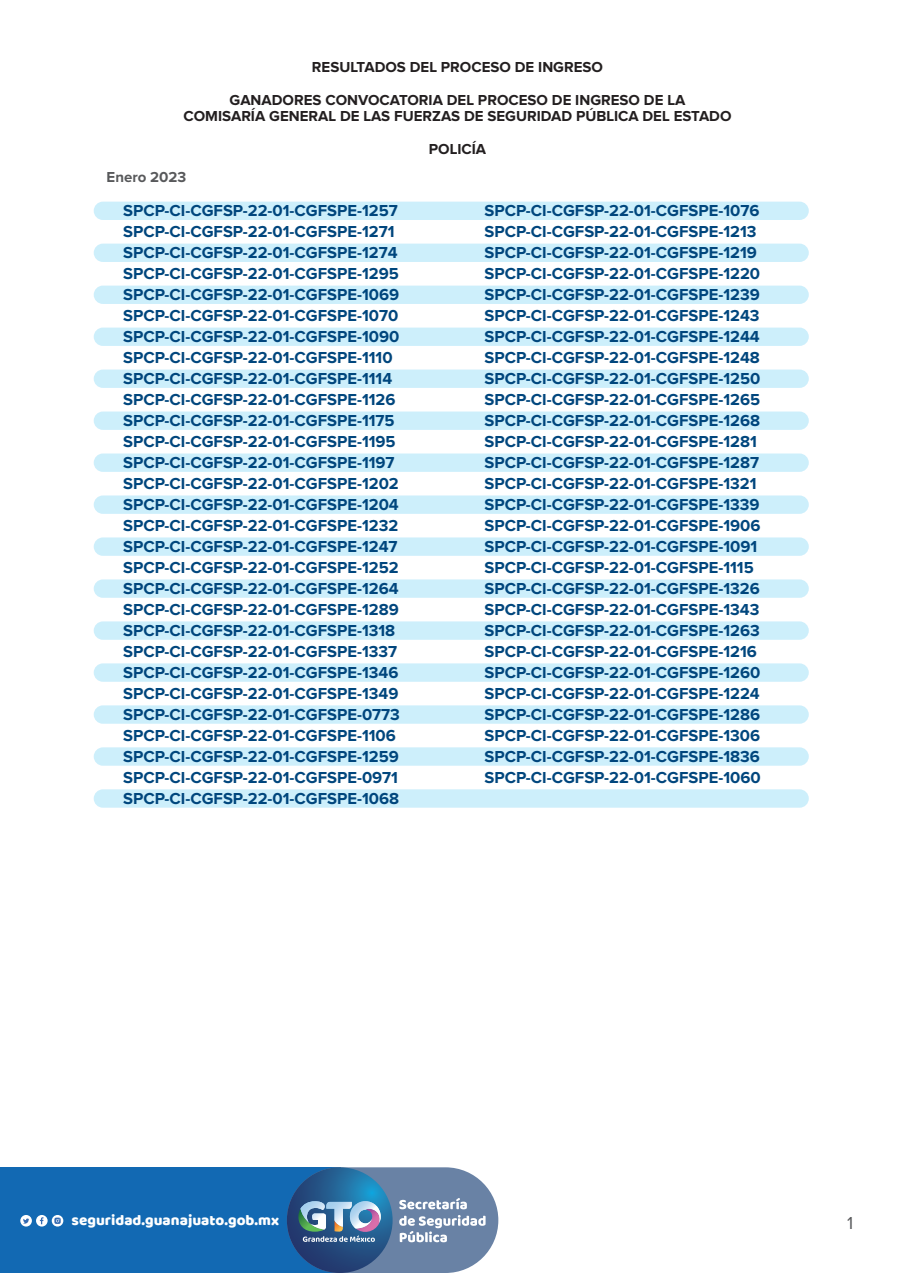
<style>
.page{position:relative;width:915px;height:1273px;background:#fff}
.page>*{position:absolute;margin:0;border:0;box-sizing:border-box;transform-origin:0 0}
.t1{font:18px "Proxima Nova";color:#58595b}
.t2{font:700 16.5px/21px "Proxima Nova";color:#00467d}
.t3{font:15.15px "Baloo";color:#fff}
.t4{font:700 15px/16.5px "Proxima Nova";color:#231f20;text-align:center}
.t5{font:700 15px "Proxima Nova";color:#58595b}
</style>
<div class="page">
<div style="left:94px;top:202px;width:714px;height:18px;background:#cdeffb;border-radius:9px"></div>
<div style="left:94px;top:244px;width:714px;height:18px;background:#cdeffb;border-radius:9px"></div>
<div style="left:94px;top:286px;width:714px;height:18px;background:#cdeffb;border-radius:9px"></div>
<div style="left:94px;top:327px;width:714px;height:19px;background:#cdeffb;border-radius:9px"></div>
<div style="left:94px;top:369px;width:714px;height:19px;background:#cdeffb;border-radius:9px"></div>
<div style="left:94px;top:411px;width:714px;height:19px;background:#cdeffb;border-radius:9px"></div>
<div style="left:94px;top:453px;width:714px;height:19px;background:#cdeffb;border-radius:9px"></div>
<div style="left:94px;top:495px;width:714px;height:19px;background:#cdeffb;border-radius:9px"></div>
<div style="left:94px;top:537px;width:714px;height:19px;background:#cdeffb;border-radius:9px"></div>
<div style="left:94px;top:579px;width:714px;height:19px;background:#cdeffb;border-radius:9px"></div>
<div style="left:94px;top:621px;width:714px;height:19px;background:#cdeffb;border-radius:9px"></div>
<div style="left:94px;top:663px;width:714px;height:19px;background:#cdeffb;border-radius:9px"></div>
<div style="left:94px;top:705px;width:714px;height:19px;background:#cdeffb;border-radius:9px"></div>
<div style="left:94px;top:747px;width:714px;height:19px;background:#cdeffb;border-radius:9px"></div>
<div style="left:94px;top:789px;width:714px;height:19px;background:#cdeffb;border-radius:9px"></div>
<div style="left:0;top:1167px;width:341px;height:106px;background:#1269b3"></div>
<div style="left:286px;top:1167px;width:212px;height:106px;background:#6982a5;border-radius:53px"></div>
<svg style="left:286px;top:1167px;width:106px;height:106px"></svg>
<svg style="left:399px;top:1198px;width:67px;height:11px"></svg>
<svg style="left:399px;top:1215px;width:86px;height:27px"></svg>
<svg style="left:20px;top:1215px;width:12px;height:11px"></svg>
<svg style="left:36px;top:1215px;width:12px;height:11px"></svg>
<div style="left:52px;top:1215px;width:11px;height:11px;background:#fff;border-radius:50%"></div>
<svg style="left:23px;top:1218px;width:6px;height:5px"></svg>
<svg style="left:40px;top:1217px;width:3px;height:7px"></svg>
<svg style="left:54px;top:1217px;width:7px;height:7px"></svg>
<p class="t4" style="left:312px;top:59px;width:292px">RESULTADOS DEL PROCESO DE INGRESO</p>
<p class="t4" style="left:183px;top:92px;width:549px">GANADORES CONVOCATORIA DEL PROCESO DE INGRESO DE LA<br>COMISARÍA GENERAL DE LAS FUERZAS DE SEGURIDAD PÚBLICA DEL ESTADO</p>
<p class="t4" style="left:428px;top:142px;width:59px">POLICÍA</p>
<p class="t5" style="left:107px;top:170px;width:81px">Enero 2023</p>
<p class="t2" style="left:123px;top:201px;width:278px">SPCP-CI-CGFSP-22-01-CGFSPE-1257<br>SPCP-CI-CGFSP-22-01-CGFSPE-1271<br>SPCP-CI-CGFSP-22-01-CGFSPE-1274<br>SPCP-CI-CGFSP-22-01-CGFSPE-1295<br>SPCP-CI-CGFSP-22-01-CGFSPE-1069<br>SPCP-CI-CGFSP-22-01-CGFSPE-1070<br>SPCP-CI-CGFSP-22-01-CGFSPE-1090<br>SPCP-CI-CGFSP-22-01-CGFSPE-1110<br>SPCP-CI-CGFSP-22-01-CGFSPE-1114<br>SPCP-CI-CGFSP-22-01-CGFSPE-1126<br>SPCP-CI-CGFSP-22-01-CGFSPE-1175<br>SPCP-CI-CGFSP-22-01-CGFSPE-1195<br>SPCP-CI-CGFSP-22-01-CGFSPE-1197<br>SPCP-CI-CGFSP-22-01-CGFSPE-1202<br>SPCP-CI-CGFSP-22-01-CGFSPE-1204<br>SPCP-CI-CGFSP-22-01-CGFSPE-1232<br>SPCP-CI-CGFSP-22-01-CGFSPE-1247<br>SPCP-CI-CGFSP-22-01-CGFSPE-1252<br>SPCP-CI-CGFSP-22-01-CGFSPE-1264<br>SPCP-CI-CGFSP-22-01-CGFSPE-1289<br>SPCP-CI-CGFSP-22-01-CGFSPE-1318<br>SPCP-CI-CGFSP-22-01-CGFSPE-1337<br>SPCP-CI-CGFSP-22-01-CGFSPE-1346<br>SPCP-CI-CGFSP-22-01-CGFSPE-1349<br>SPCP-CI-CGFSP-22-01-CGFSPE-0773<br>SPCP-CI-CGFSP-22-01-CGFSPE-1106<br>SPCP-CI-CGFSP-22-01-CGFSPE-1259<br>SPCP-CI-CGFSP-22-01-CGFSPE-0971<br>SPCP-CI-CGFSP-22-01-CGFSPE-1068</p>
<p class="t2" style="left:484px;top:201px;width:277px">SPCP-CI-CGFSP-22-01-CGFSPE-1076<br>SPCP-CI-CGFSP-22-01-CGFSPE-1213<br>SPCP-CI-CGFSP-22-01-CGFSPE-1219<br>SPCP-CI-CGFSP-22-01-CGFSPE-1220<br>SPCP-CI-CGFSP-22-01-CGFSPE-1239<br>SPCP-CI-CGFSP-22-01-CGFSPE-1243<br>SPCP-CI-CGFSP-22-01-CGFSPE-1244<br>SPCP-CI-CGFSP-22-01-CGFSPE-1248<br>SPCP-CI-CGFSP-22-01-CGFSPE-1250<br>SPCP-CI-CGFSP-22-01-CGFSPE-1265<br>SPCP-CI-CGFSP-22-01-CGFSPE-1268<br>SPCP-CI-CGFSP-22-01-CGFSPE-1281<br>SPCP-CI-CGFSP-22-01-CGFSPE-1287<br>SPCP-CI-CGFSP-22-01-CGFSPE-1321<br>SPCP-CI-CGFSP-22-01-CGFSPE-1339<br>SPCP-CI-CGFSP-22-01-CGFSPE-1906<br>SPCP-CI-CGFSP-22-01-CGFSPE-1091<br>SPCP-CI-CGFSP-22-01-CGFSPE-1115<br>SPCP-CI-CGFSP-22-01-CGFSPE-1326<br>SPCP-CI-CGFSP-22-01-CGFSPE-1343<br>SPCP-CI-CGFSP-22-01-CGFSPE-1263<br>SPCP-CI-CGFSP-22-01-CGFSPE-1216<br>SPCP-CI-CGFSP-22-01-CGFSPE-1260<br>SPCP-CI-CGFSP-22-01-CGFSPE-1224<br>SPCP-CI-CGFSP-22-01-CGFSPE-1286<br>SPCP-CI-CGFSP-22-01-CGFSPE-1306<br>SPCP-CI-CGFSP-22-01-CGFSPE-1836<br>SPCP-CI-CGFSP-22-01-CGFSPE-1060</p>
<p class="t3" style="left:72px;top:1211px;width:209px">seguridad.guanajuato.gob.mx</p>
<p class="t1" style="left:846px;top:1215px;width:8px">1</p>
</div>
